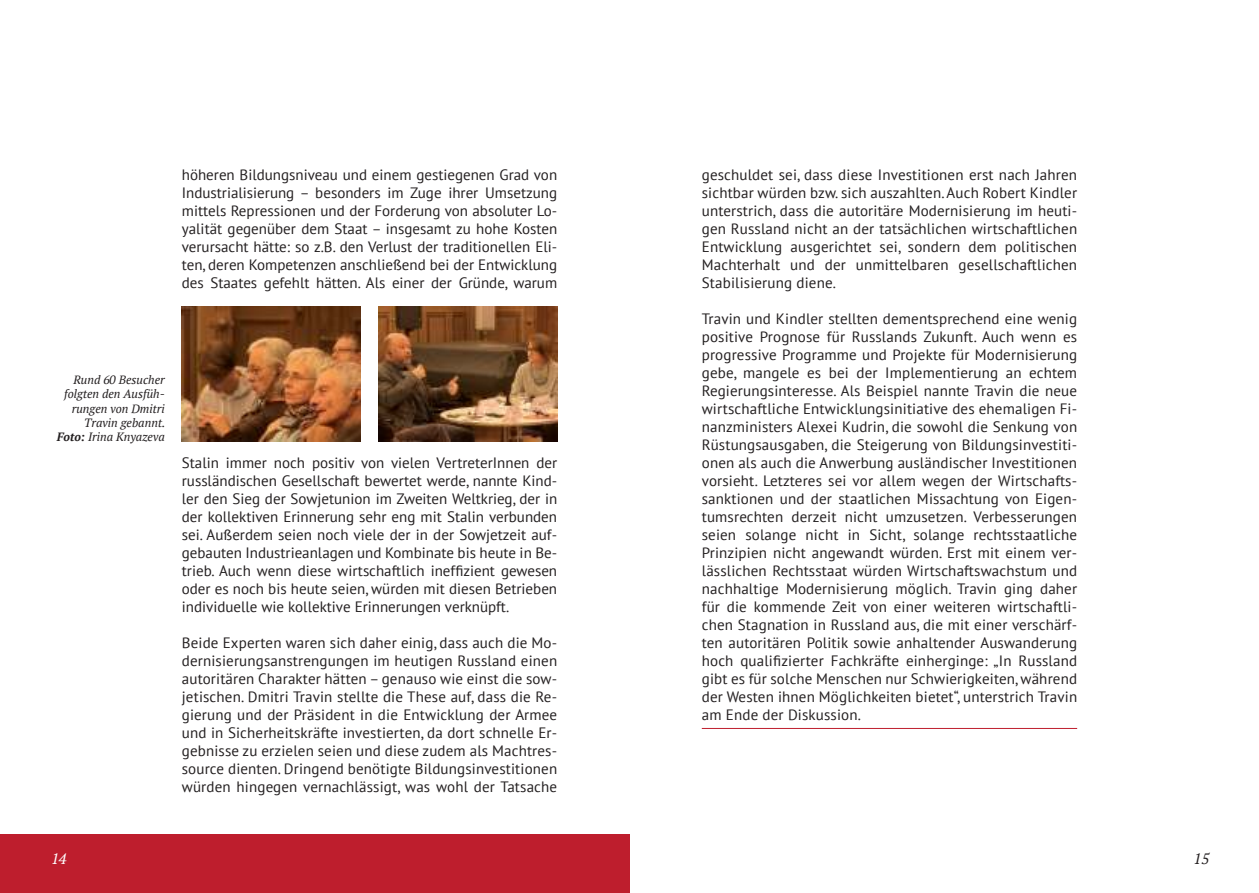
<style>
.page{position:relative;width:1259px;height:893px;background:#fff}
.page>*{position:absolute;margin:0;border:0;box-sizing:border-box;transform-origin:0 0}
.t1{font:15px/18px "PT Sans";letter-spacing:.01em;color:#231f20;text-align:justify}
.t2{font:italic 15px "PT Serif";color:#231f20}
.t3{font:italic 15px "PT Serif";color:#fff}
.t4{font:italic 12px/14.4px "PT Serif";color:#231f20;text-align:right}
.s1{font-weight:700}
</style>
<div class="page">
<img style="left:378px;top:306px;width:179px;height:135px">
<img style="left:182px;top:306px;width:178px;height:135px">
<hr style="left:702px;top:728px;width:375px;height:1px;background:#be1e2d">
<div style="left:0;top:834px;width:629px;height:59px;background:#be1e2d"></div>
<p class="t1" style="left:182px;top:166px;width:377px">höheren Bildungsniveau und einem gestiegenen Grad von Industrialisierung – besonders im Zuge ihrer Umsetzung mittels Repressionen und der Forderung von absoluter Lo&shy;yalität gegenüber dem Staat – insgesamt zu hohe Kosten verursacht hätte: so z.B. den Verlust der traditionellen Eli&shy;ten, deren Kompetenzen anschließend bei der Entwicklung des Staates gefehlt hätten. Als einer der Gründe, warum</p>
<p class="t4" style="left:57px;top:373px;width:110px">Rund 60 Besucher folgten den Ausfüh&shy;rungen von Dmitri<br>Travin gebannt.<br><span class="s1">Foto:</span> Irina Knyazeva</p>
<p class="t1" style="left:182px;top:454px;width:377px">Stalin immer noch positiv von vielen VertreterInnen der russländischen Gesellschaft bewertet werde, nannte Kind&shy;ler den Sieg der Sowjetunion im Zweiten Weltkrieg, der in der kollektiven Erinnerung sehr eng mit Stalin verbunden sei. Außerdem seien noch viele der in der Sowjetzeit auf&shy;gebauten Industrieanlagen und Kombinate bis heute in Be&shy;trieb. Auch wenn diese wirtschaftlich ineffizient gewesen oder es noch bis heute seien, würden mit diesen Betrieben individuelle wie kollektive Erinnerungen verknüpft.</p>
<p class="t1" style="left:182px;top:634px;width:377px">Beide Experten waren sich daher einig, dass auch die Mo&shy;dernisierungsanstrengungen im heutigen Russland einen autoritären Charakter hätten – genauso wie einst die sow&shy;jetischen. Dmitri Travin stellte die These auf, dass die Re&shy;gierung und der Präsident in die Entwicklung der Armee und in Sicherheitskräfte investierten, da dort schnelle Er&shy;gebnisse zu erzielen seien und diese zudem als Machtres&shy;source dienten. Dringend benötigte Bildungsinvestitionen würden hingegen vernachlässigt, was wohl der Tatsache</p>
<p class="t3" style="left:51px;top:851px;width:17px">14</p>
<p class="t1" style="left:702px;top:166px;width:377px">geschuldet sei, dass diese Investitionen erst nach Jahren sichtbar würden bzw. sich auszahlten. Auch Robert Kindler unterstrich, dass die autoritäre Modernisierung im heuti&shy;gen Russland nicht an der tatsächlichen wirtschaftlichen Entwicklung ausgerichtet sei, sondern dem politischen Machterhalt und der unmittelbaren gesellschaftlichen Stabilisierung diene.</p>
<p class="t1" style="left:702px;top:310px;width:377px">Travin und Kindler stellten dementsprechend eine wenig positive Prognose für Russlands Zukunft. Auch wenn es progressive Programme und Projekte für Modernisierung gebe, mangele es bei der Implementierung an echtem Regierungsinteresse. Als Beispiel nannte Travin die neue wirtschaftliche Entwicklungsinitiative des ehemaligen Fi&shy;nanzministers Alexei Kudrin, die sowohl die Senkung von Rüstungsausgaben, die Steigerung von Bildungsinvestiti&shy;onen als auch die Anwerbung ausländischer Investitionen vorsieht. Letzteres sei vor allem wegen der Wirtschafts&shy;sanktionen und der staatlichen Missachtung von Eigen&shy;tumsrechten derzeit nicht umzusetzen. Verbesserungen seien solange nicht in Sicht, solange rechtsstaatliche Prinzipien nicht angewandt würden. Erst mit einem ver&shy;lässlichen Rechtsstaat würden Wirtschaftswachstum und nachhaltige Modernisierung möglich. Travin ging daher für die kommende Zeit von einer weiteren wirtschaftli&shy;chen Stagnation in Russland aus, die mit einer verschärf&shy;ten autoritären Politik sowie anhaltender Auswanderung hoch qualifizierter Fachkräfte einherginge: „In Russland gibt es für solche Menschen nur Schwierigkeiten, während der Westen ihnen Möglichkeiten bietet“, unterstrich Travin am Ende der Diskussion.</p>
<p class="t2" style="left:1193px;top:851px;width:17px">15</p>
</div>
